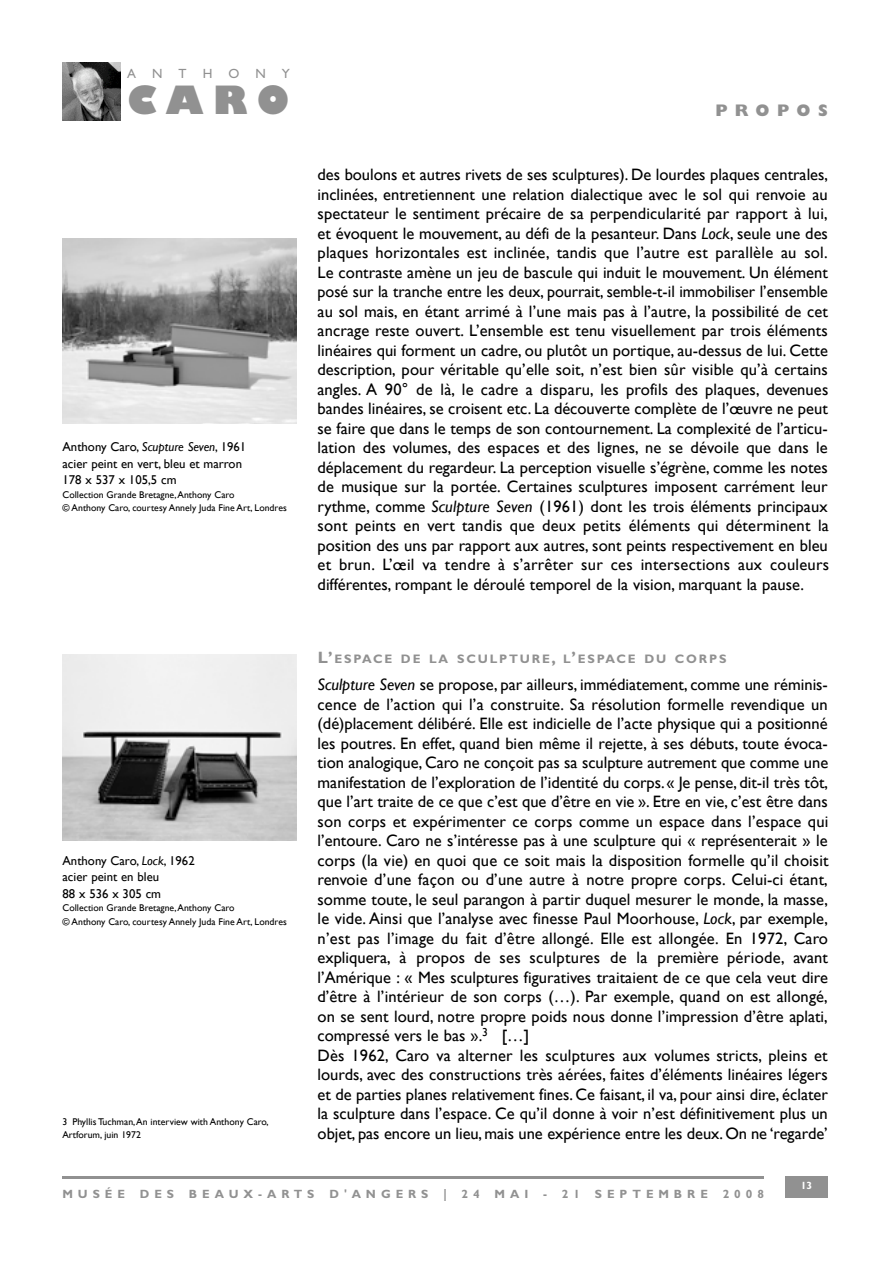
<style>
.page{position:relative;width:893px;height:1263px;background:#fff}
.page>*{position:absolute;margin:0;border:0;box-sizing:border-box;transform-origin:0 0}
.t1{font:800 38.1px "Gill Sans";color:#919191}
.t2{font:800 16.8px "Gill Sans";color:#919191}
.t3{font:16.5px/19.5px "Gill Sans";color:#000;text-align:justify}
.t4{font:13.35px "Gill Sans";color:#919191}
.t5{font:12.75px/16.5px "Gill Sans";color:#000}
.t6{font:700 12.3px "Gill Sans";letter-spacing:.07em;color:#919191}
.t7{font:700 12px "Gill Sans";letter-spacing:.41em;color:#919191}
.t8{font:700 10.5px "Gill Sans";color:#fff}
.t9{font:9.75px/13.5px "Gill Sans";color:#000}
.s1{font-size:38.25px}
.s2{font-style:italic}
.s3{font-size:16.5px}
</style>
<div class="page">
<img style="left:62px;top:62px;width:59px;height:59px">
<div style="left:785px;top:1176px;width:43px;height:22px;background:#919191"></div>
<hr style="left:62px;top:1176px;width:702px;height:3px;background:#919191">
<img style="left:62px;top:238px;width:234px;height:186px">
<img style="left:62px;top:655px;width:234px;height:186px">
<p class="t4" style="left:127px;top:69px;width:164px">A N T H O N Y</p>
<h1 class="t1" style="left:127px;top:86px;width:164px">CA R<span class="s1">O</span></h1>
<p class="t5" style="left:62px;top:438px;width:185px">Anthony Caro, <span class="s2">Scupture Seven</span>, 1961 acier peint en vert, bleu et marron<br>178 x 537 x 105,5 cm</p>
<p class="t9" style="left:62px;top:488px;width:226px">Collection Grande Bretagne,Anthony Caro<br>© Anthony Caro, courtesy Annely Juda Fine Art, Londres</p>
<p class="t5" style="left:62px;top:852px;width:134px">Anthony Caro, <span class="s2">Lock</span>, 1962 acier peint en bleu<br>88 x 536 x 305 cm</p>
<p class="t9" style="left:62px;top:901px;width:226px">Collection Grande Bretagne,Anthony Caro<br>© Anthony Caro, courtesy Annely Juda Fine Art, Londres</p>
<p class="t9" style="left:62px;top:1115px;width:208px">3 Phyllis Tuchman,An interview with Anthony Caro,<br>Artforum, juin 1972</p>
<p class="t2" style="left:715px;top:104px;width:114px">P R O P O S</p>
<p class="t3" style="left:317px;top:165px;width:513px">des boulons et autres rivets de ses sculptures). De lourdes plaques centrales, inclinées, entretiennent une relation dialectique avec le sol qui renvoie au spectateur le sentiment précaire de sa perpendicularité par rapport à lui, et évoquent le mouvement, au défi de la pesanteur. Dans <span class="s2">Lock</span>, seule une des plaques horizontales est inclinée, tandis que l’autre est parallèle au sol.<br>Le contraste amène un jeu de bascule qui induit le mouvement. Un élément posé sur la tranche entre les deux, pourrait, semble-t-il immobiliser l’ensemble au sol mais, en étant arrimé à l’une mais pas à l’autre, la possibilité de cet ancrage reste ouvert. L’ensemble est tenu visuellement par trois éléments linéaires qui forment un cadre, ou plutôt un portique, au-dessus de lui. Cette description, pour véritable qu’elle soit, n’est bien sûr visible qu’à certains angles. A 90° de là, le cadre a disparu, les profils des plaques, devenues bandes linéaires, se croisent etc. La découverte complète de l’œuvre ne peut se faire que dans le temps de son contournement. La complexité de l’articu&shy;lation des volumes, des espaces et des lignes, ne se dévoile que dans le déplacement du regardeur. La perception visuelle s’égrène, comme les notes de musique sur la portée. Certaines sculptures imposent carrément leur rythme, comme <span class="s2">Sculpture Seven</span> (1961) dont les trois éléments principaux sont peints en vert tandis que deux petits éléments qui déterminent la position des uns par rapport aux autres, sont peints respectivement en bleu et brun. L’œil va tendre à s’arrêter sur ces intersections aux couleurs différentes, rompant le déroulé temporel de la vision, marquant la pause.</p>
<p class="t6" style="left:318px;top:655px;width:410px"><span class="s3">L’</span>E S PAC E D E L A S C U L P T U R E<span class="s3">,</span> L<span class="s3">’</span>E S PAC E D U C O R P S</p>
<p class="t3" style="left:317px;top:675px;width:513px;text-align:left"><span class="s2">Sculpture Seven</span> se propose, par ailleurs, immédiatement, comme une réminis&shy;cence de l’action qui l’a construite. Sa résolution formelle revendique un (dé)placement délibéré. Elle est indicielle de l’acte physique qui a positionné les poutres. En effet, quand bien même il rejette, à ses débuts, toute évoca&shy;tion analogique, Caro ne conçoit pas sa sculpture autrement que comme une manifestation de l’exploration de l’identité du corps.« Je pense, dit-il très tôt, que l’art traite de ce que c’est que d’être en vie ». Etre en vie, c’est être dans son corps et expérimenter ce corps comme un espace dans l’espace qui l’entoure. Caro ne s’intéresse pas à une sculpture qui « représenterait » le corps (la vie) en quoi que ce soit mais la disposition formelle qu’il choisit renvoie d’une façon ou d’une autre à notre propre corps. Celui-ci étant, somme toute, le seul parangon à partir duquel mesurer le monde, la masse, le vide. Ainsi que l’analyse avec finesse Paul Moorhouse, <span class="s2">Lock</span>, par exemple, n’est pas l’image du fait d’être allongé. Elle est allongée. En 1972, Caro expliquera, à propos de ses sculptures de la première période, avant l’Amérique : « Mes sculptures figuratives traitaient de ce que cela veut dire d’être à l’intérieur de son corps (…). Par exemple, quand on est allongé, on se sent lourd, notre propre poids nous donne l’impression d’être aplati, compressé vers le bas ».<sup>3</sup> […]<br>Dès 1962, Caro va alterner les sculptures aux volumes stricts, pleins et lourds, avec des constructions très aérées, faites d’éléments linéaires légers et de parties planes relativement fines. Ce faisant, il va, pour ainsi dire, éclater la sculpture dans l’espace. Ce qu’il donne à voir n’est définitivement plus un objet, pas encore un lieu,mais une expérience entre les deux. On ne ‘regarde’</p>
<p class="t7" style="left:62px;top:1190px;width:703px">MUSÉE DES BEAU X - A RTS D'ANGERS | 24 MAI - 21 SEPTEMBRE 2008</p>
<p class="t8" style="left:801px;top:1182px;width:13px">13</p>
</div>
